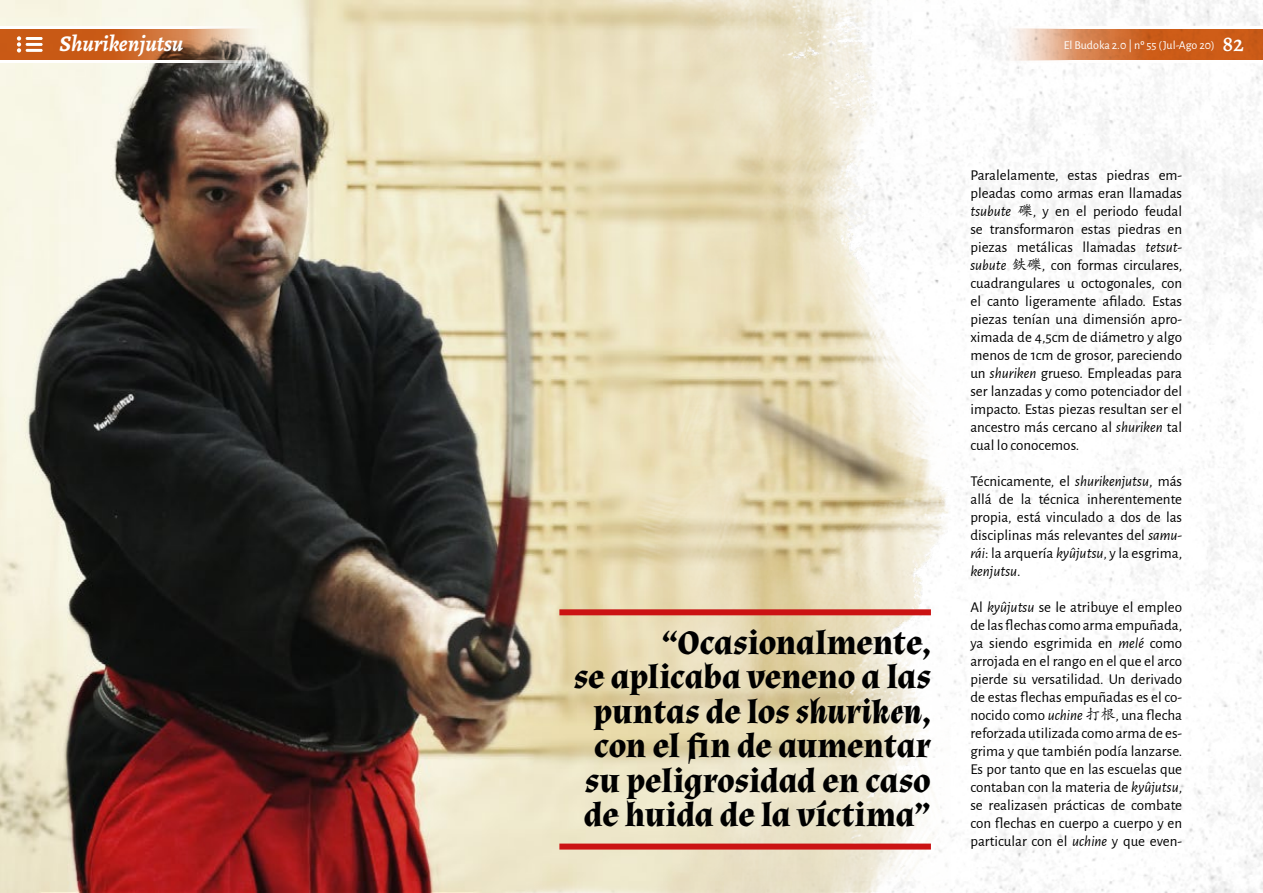
<style>
.page{position:relative;width:1263px;height:893px;background:#fff}
.page>*{position:absolute;margin:0;border:0;box-sizing:border-box;transform-origin:0 0}
.t1{font:700 34.5px/34.5px "Almendra";letter-spacing:-.005em;color:#000;text-align:right}
.t2{font:italic 700 22.5px "Alegreya";color:#fff}
.t3{font:15px/18px "Alegreya Sans";color:#000;text-align:justify}
.t4{font:12px "Alegreya Sans";color:#fff}
.s1{font-family:"Alegreya";font-weight:500;font-size:22.5px}
.s2{font-style:italic}
.s3{font-family:"Adobe Kaiti Std"}
</style>
<div class="page">
<img style="left:1197px;top:0;width:66px;height:893px">
<img style="left:0;top:0;width:1197px;height:893px">
<div style="left:559px;top:844px;width:372px;height:6px;background:#cb1313"></div>
<div style="left:559px;top:609px;width:372px;height:6px;background:#cb1313"></div>
<svg style="left:0;top:28px;width:271px;height:33px;background:#c47d4e"></svg>
<svg style="left:0;top:27px;width:271px;height:1px"></svg>
<svg style="left:0;top:61px;width:271px;height:2px"></svg>
<svg style="left:992px;top:28px;width:271px;height:33px;background:#da8d5f"></svg>
<hr style="left:992px;top:27px;width:271px;height:1px;background:#fffefe">
<hr style="left:992px;top:61px;width:271px;height:2px;background:#fffefe">
<svg style="left:17px;top:36px;width:4px;height:17px"></svg>
<hr style="left:26px;top:37px;width:17px;height:3px;background:#fff">
<hr style="left:26px;top:43px;width:17px;height:3px;background:#fff">
<hr style="left:26px;top:49px;width:17px;height:3px;background:#fff">
<h2 class="t2" style="left:60px;top:28px;width:125px">Shurikenjutsu</h2>
<p class="t4" style="left:1064px;top:37px;width:182px">El Budoka 2.0 | nº 55 (Jul-Ago 20) <span class="s1">82</span></p>
<h1 class="t1" style="left:574px;top:625px;width:359px">“Ocasionalmente,<br>se aplicaba veneno a las puntas de los <span class="s2">shuriken</span>, con el fin de aumentar su peligrosidad en caso de huida de la víctima”</h1>
<p class="t3" style="left:970px;top:165px;width:213px">Paralelamente, estas piedras em&shy;pleadas como armas eran llamadas <span class="s2">tsubute</span> <span class="s3">礫</span>, y en el periodo feudal se transformaron estas piedras en piezas metálicas llamadas <span class="s2">tetsut&shy;subute</span> <span class="s3">鉄礫</span>, con formas circulares, cuadrangulares u octogonales, con el canto ligeramente afilado. Estas piezas tenían una dimensión apro&shy;ximada de 4,5cm de diámetro y algo menos de 1cm de grosor, pareciendo un <span class="s2">shuriken</span> grueso. Empleadas para ser lanzadas y como potenciador del impacto. Estas piezas resultan ser el ancestro más cercano al <span class="s2">shuriken</span> tal cual lo conocemos.</p>
<p class="t3" style="left:970px;top:471px;width:213px">Técnicamente, el <span class="s2">shurikenjutsu</span>, más allá de la técnica inherentemente propia, está vinculado a dos de las disciplinas más relevantes del <span class="s2">samu&shy;rái</span>: la arquería <span class="s2">kyûjutsu</span>, y la esgrima, <span class="s2">kenjutsu</span>.</p>
<p class="t3" style="left:970px;top:597px;width:213px">Al <span class="s2">kyûjutsu</span> se le atribuye el empleo de las flechas como arma empuñada, ya siendo esgrimida en <span class="s2">melé</span> como arrojada en el rango en el que el arco pierde su versatilidad. Un derivado de estas flechas empuñadas es el co&shy;nocido como <span class="s2">uchine</span> <span class="s3">打根</span>, una flecha reforzada utilizada como arma de es&shy;grima y que también podía lanzarse.<br>Es por tanto que en las escuelas que contaban con la materia de <span class="s2">kyûjutsu</span>, se realizasen prácticas de combate con flechas en cuerpo a cuerpo y en particular con el <span class="s2">uchine</span> y que even-</p>
</div>
